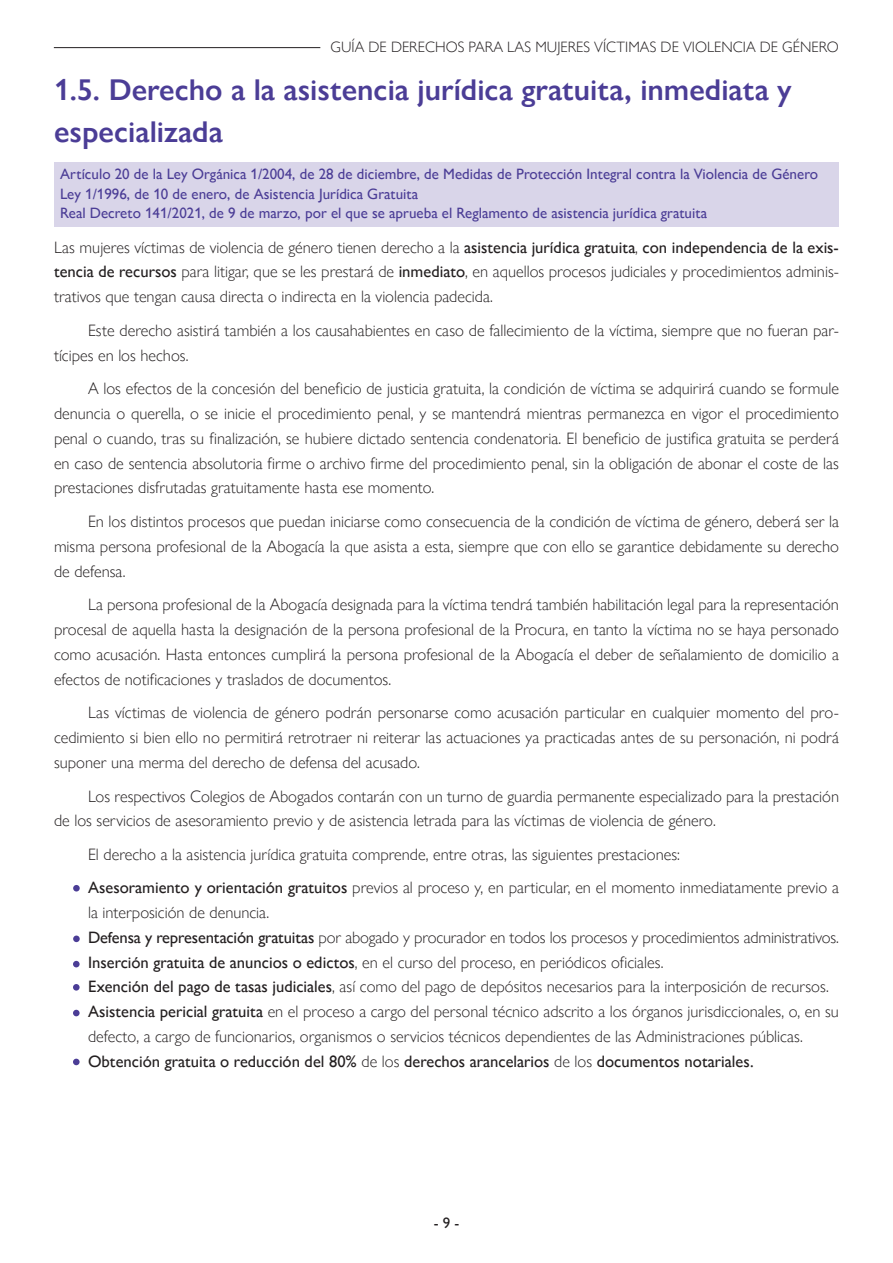
<style>
.page{position:relative;width:893px;height:1263px;background:#fff}
.page>*{position:absolute;margin:0;border:0;box-sizing:border-box;transform-origin:0 0}
.titulo2{font:600 30px "Gill Sans Nova";color:#4b3d96}
.t1{font:300 16.5px/24.8px "Gill Sans Nova";color:#231f20;text-align:justify}
.t2{font:500 16.5px "Gill Sans Nova";color:#231f20}
.t3{font:500 15px "Gill Sans Nova";color:#4b3d96}
.t4{font:300 15px "Gill Sans Nova";color:#231f20}
.t5{font:500 15px "Gill Sans Nova";color:#231f20}
.s1{font-weight:500}
.s2{font-weight:300}
</style>
<div class="page">
<hr style="left:54px;top:47px;width:266px;height:1px;background:#231f20">
<div style="left:73px;top:885px;width:7px;height:6px;background:#4b3d96;border-radius:50%"></div>
<div style="left:73px;top:935px;width:7px;height:7px;background:#4b3d96;border-radius:50%"></div>
<div style="left:73px;top:984px;width:7px;height:6px;background:#4b3d96;border-radius:50%"></div>
<div style="left:73px;top:961px;width:7px;height:6px;background:#4b3d96;border-radius:50%"></div>
<div style="left:73px;top:1010px;width:7px;height:6px;background:#4b3d96;border-radius:50%"></div>
<div style="left:73px;top:1059px;width:7px;height:6px;background:#4b3d96;border-radius:50%"></div>
<div style="left:54px;top:162px;width:784px;height:65px;background:#d9d5e9"></div>
<p class="t4" style="left:331px;top:38px;width:510px">GUÍA DE DERECHOS PARA LAS MUJERES VÍCTIMAS DE VIOLENCIA DE GÉNERO</p>
<p class="titulo2" style="left:54px;top:71px;width:739px">1.5. Derecho a la asistencia jurídica gratuita, inmediata y</p>
<p class="titulo2" style="left:54px;top:113px;width:170px">especializada</p>
<p class="t3" style="left:60px;top:165px;width:759px">Artículo 20 de la Ley Orgánica 1/2004, de 28 de diciembre, de Medidas de Protección Integral contra la Violencia de Género</p>
<p class="t3" style="left:60px;top:184px;width:360px">Ley 1/1996, de 10 de enero, de Asistencia Jurídica Gratuita</p>
<p class="t3" style="left:60px;top:204px;width:648px">Real Decreto 141/2021, de 9 de marzo, por el que se aprueba el Reglamento de asistencia jurídica gratuita</p>
<p class="t1" style="left:54px;top:234px;width:786px">Las mujeres víctimas de violencia de género tienen derecho a la <span class="s1">asistencia jurídica gratuita</span>, <span class="s1">con independencia de la exis&shy;tencia de recursos</span> para litigar, que se les prestará de <span class="s1">inmediato</span>, en aquellos procesos judiciales y procedimientos adminis&shy;trativos que tengan causa directa o indirecta en la violencia padecida.</p>
<p class="t1" style="left:54px;top:318px;width:786px;text-indent:34px">Este derecho asistirá también a los causahabientes en caso de fallecimiento de la víctima, siempre que no fueran par&shy;tícipes en los hechos.</p>
<p class="t1" style="left:54px;top:376px;width:786px;text-indent:34px">A los efectos de la concesión del beneficio de justicia gratuita, la condición de víctima se adquirirá cuando se formule denuncia o querella, o se inicie el procedimiento penal, y se mantendrá mientras permanezca en vigor el procedimiento penal o cuando, tras su finalización, se hubiere dictado sentencia condenatoria. El beneficio de justifica gratuita se perderá en caso de sentencia absolutoria firme o archivo firme del procedimiento penal, sin la obligación de abonar el coste de las prestaciones disfrutadas gratuitamente hasta ese momento.</p>
<p class="t1" style="left:54px;top:509px;width:786px;text-indent:34px">En los distintos procesos que puedan iniciarse como consecuencia de la condición de víctima de género, deberá ser la misma persona profesional de la Abogacía la que asista a esta, siempre que con ello se garantice debidamente su derecho de defensa.</p>
<p class="t1" style="left:54px;top:592px;width:786px;text-indent:34px">La persona profesional de la Abogacía designada para la víctima tendrá también habilitación legal para la representación procesal de aquella hasta la designación de la persona profesional de la Procura, en tanto la víctima no se haya personado como acusación. Hasta entonces cumplirá la persona profesional de la Abogacía el deber de señalamiento de domicilio a efectos de notificaciones y traslados de documentos.</p>
<p class="t1" style="left:54px;top:700px;width:787px;text-indent:34px">Las víctimas de violencia de género podrán personarse como acusación particular en cualquier momento del pro&shy;cedimiento si bien ello no permitirá retrotraer ni reiterar las actuaciones ya practicadas antes de su personación, ni podrá suponer una merma del derecho de defensa del acusado.</p>
<p class="t1" style="left:54px;top:783px;width:786px;text-indent:34px">Los respectivos Colegios de Abogados contarán con un turno de guardia permanente especializado para la prestación de los servicios de asesoramiento previo y de asistencia letrada para las víctimas de violencia de género.</p>
<p class="t1" style="left:88px;top:842px;width:593px">El derecho a la asistencia jurídica gratuita comprende, entre otras, las siguientes prestaciones:</p>
<p class="t1" style="left:88px;top:875px;width:752px"><span class="s1">Asesoramiento y orientación gratuitos</span> previos al proceso y, en particular, en el momento inmediatamente previo a la interposición de denuncia.</p>
<p class="t1" style="left:88px;top:925px;width:752px"><span class="s1">Defensa y representación gratuitas</span> por abogado y procurador en todos los procesos y procedimientos administrativos.</p>
<p class="t1" style="left:88px;top:949px;width:577px"><span class="s1">Inserción gratuita de anuncios o edictos</span>, en el curso del proceso, en periódicos oficiales.</p>
<p class="t1" style="left:88px;top:974px;width:742px"><span class="s1">Exención del pago de tasas judiciales</span>, así como del pago de depósitos necesarios para la interposición de recursos.</p>
<p class="t1" style="left:88px;top:999px;width:752px"><span class="s1">Asistencia pericial gratuita</span> en el proceso a cargo del personal técnico adscrito a los órganos jurisdiccionales, o, en su defecto, a cargo de funcionarios, organismos o servicios técnicos dependientes de las Administraciones públicas.</p>
<p class="t2" style="left:88px;top:1051px;width:667px">Obtención gratuita o reducción del 80% <span class="s2">de los</span> derechos arancelarios <span class="s2">de los</span> documentos notariales.</p>
<p class="t5" style="left:434px;top:1213px;width:27px">- 9 -</p>
</div>
